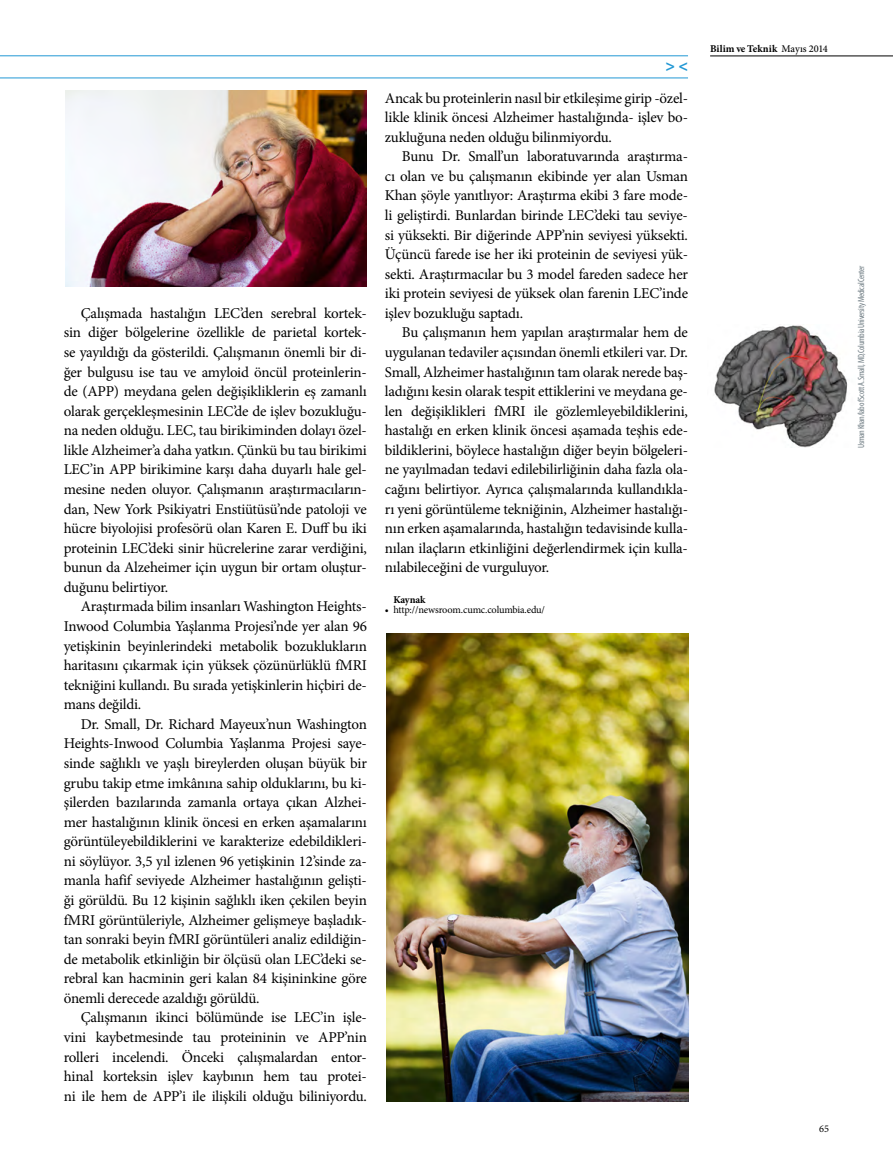
<style>
.page{position:relative;width:893px;height:1170px;background:#fff}
.page>*{position:absolute;margin:0;border:0;box-sizing:border-box;transform-origin:0 0}
.t1{font:700 16.2px "Myriad Pro";color:#2298d5}
.t2{font:15px/19.5px "Minion Pro";letter-spacing:-.015em;color:#000;text-align:justify}
.t3{font:10.35px "Minion Pro";letter-spacing:-.02em;color:#000}
.t4{font:700 10.35px "Minion Pro";letter-spacing:-.01em;color:#000}
.t5{font:condensed 9px "Myriad Pro";letter-spacing:-.035em;color:#717e85}
.s1{font-weight:500}
</style>
<div class="page">
<hr style="left:710px;top:56px;width:183px;height:1px;background:#000">
<hr style="left:0;top:78px;width:688px;height:1px;background:#2298d5">
<hr style="left:0;top:56px;width:688px;height:1px;background:#2298d5">
<img style="left:714px;top:325px;width:134px;height:122px">
<img style="left:387px;top:634px;width:301px;height:467px">
<img style="left:65px;top:91px;width:302px;height:195px">
<p class="t2" style="left:64px;top:303px;width:305px;text-indent:17px">Çalışmada hastalığın LEC’den serebral kortek&shy;sin diğer bölgelerine özellikle de parietal kortek&shy;se yayıldığı da gösterildi. Çalışmanın önemli bir di&shy;ğer bulgusu ise tau ve amyloid öncül proteinlerin&shy;de (APP) meydana gelen değişikliklerin eş zamanlı olarak gerçekleşmesinin LEC’de de işlev bozukluğu&shy;na neden olduğu. LEC, tau birikiminden dolayı özel&shy;likle Alzheimer’a daha yatkın. Çünkü bu tau birikimi LEC’in APP birikimine karşı daha duyarlı hale gel&shy;mesine neden oluyor. Çalışmanın araştırmacıların&shy;dan, New York Psikiyatri Enstiütüsü’nde patoloji ve hücre biyolojisi profesörü olan Karen E. Duff bu iki proteinin LEC’deki sinir hücrelerine zarar verdiğini, bunun da Alzeheimer için uygun bir ortam oluştur&shy;duğunu belirtiyor.</p>
<p class="t2" style="left:64px;top:597px;width:305px;text-indent:17px">Araştırmada bilim insanları Washington Heights-Inwood Columbia Yaşlanma Projesi’nde yer alan 96 yetişkinin beyinlerindeki metabolik bozuklukların haritasını çıkarmak için yüksek çözünürlüklü fMRI tekniğini kullandı. Bu sırada yetişkinlerin hiçbiri de&shy;mans değildi.</p>
<p class="t2" style="left:64px;top:714px;width:305px;text-indent:17px">Dr. Small, Dr. Richard Mayeux’nun Washington Heights-Inwood Columbia Yaşlanma Projesi saye&shy;sinde sağlıklı ve yaşlı bireylerden oluşan büyük bir grubu takip etme imkânına sahip olduklarını, bu ki&shy;şilerden bazılarında zamanla ortaya çıkan Alzhei&shy;mer hastalığının klinik öncesi en erken aşamalarını görüntüleyebildiklerini ve karakterize edebildikleri&shy;ni söylüyor. 3,5 yıl izlenen 96 yetişkinin 12’sinde za&shy;manla hafif seviyede Alzheimer hastalığının gelişti&shy;ği görüldü. Bu 12 kişinin sağlıklı iken çekilen beyin fMRI görüntüleriyle, Alzheimer gelişmeye başladık&shy;tan sonraki beyin fMRI görüntüleri analiz edildiğin&shy;de metabolik etkinliğin bir ölçüsü olan LEC’deki se&shy;rebral kan hacminin geri kalan 84 kişininkine göre önemli derecede azaldığı görüldü.</p>
<p class="t2" style="left:64px;top:1007px;width:305px;text-indent:17px">Çalışmanın ikinci bölümünde ise LEC’in işle&shy;vini kaybetmesinde tau proteininin ve APP’nin rolleri incelendi. Önceki çalışmalardan entor&shy;hinal korteksin işlev kaybının hem tau protei&shy;ni ile hem de APP’i ile ilişkili olduğu biliniyordu.</p>
<p class="t1" style="left:665px;top:55px;width:24px">&gt; &lt;</p>
<p class="t2" style="left:385px;top:88px;width:305px">Ancak bu proteinlerin nasıl bir etkileşime girip -özel&shy;likle klinik öncesi Alzheimer hastalığında- işlev bo&shy;zukluğuna neden olduğu bilinmiyordu.</p>
<p class="t2" style="left:385px;top:147px;width:305px;text-indent:17px">Bunu Dr. Small’un laboratuvarında araştırma&shy;cı olan ve bu çalışmanın ekibinde yer alan Usman Khan şöyle yanıtlıyor: Araştırma ekibi 3 fare mode&shy;li geliştirdi. Bunlardan birinde LEC’deki tau seviye&shy;si yüksekti. Bir diğerinde APP’nin seviyesi yüksekti.<br>Üçüncü farede ise her iki proteinin de seviyesi yük&shy;sekti. Araştırmacılar bu 3 model fareden sadece her iki protein seviyesi de yüksek olan farenin LEC’inde işlev bozukluğu saptadı.</p>
<p class="t2" style="left:385px;top:323px;width:305px;text-indent:17px">Bu çalışmanın hem yapılan araştırmalar hem de uygulanan tedaviler açısından önemli etkileri var. Dr.<br>Small, Alzheimer hastalığının tam olarak nerede baş&shy;ladığını kesin olarak tespit ettiklerini ve meydana ge&shy;len değişiklikleri fMRI ile gözlemleyebildiklerini, hastalığı en erken klinik öncesi aşamada teşhis ede&shy;bildiklerini, böylece hastalığın diğer beyin bölgeleri&shy;ne yayılmadan tedavi edilebilirliğinin daha fazla ola&shy;cağını belirtiyor. Ayrıca çalışmalarında kullandıkla&shy;rı yeni görüntüleme tekniğinin, Alzheimer hastalığı&shy;nın erken aşamalarında, hastalığın tedavisinde kulla&shy;nılan ilaçların etkinliğini değerlendirmek için kulla&shy;nılabileceğini de vurguluyor.</p>
<p class="t4" style="left:393px;top:592px;width:34px">Kaynak</p>
<p class="t3" style="left:385px;top:602px;width:162px">• http://newsroom.cumc.columbia.edu/</p>
<p class="t4" style="left:710px;top:41px;width:119px">Bilim ve Teknik <span class="s1">Mayıs 2014</span></p>
<p class="t3" style="left:819px;top:1121px;width:11px">65</p>
<p class="t5" style="left:856px;top:448px;width:184px;rotate:-90deg">Usman Khan/lab of Scott A. Small, MD, Columbia University Medical Center</p>
</div>
